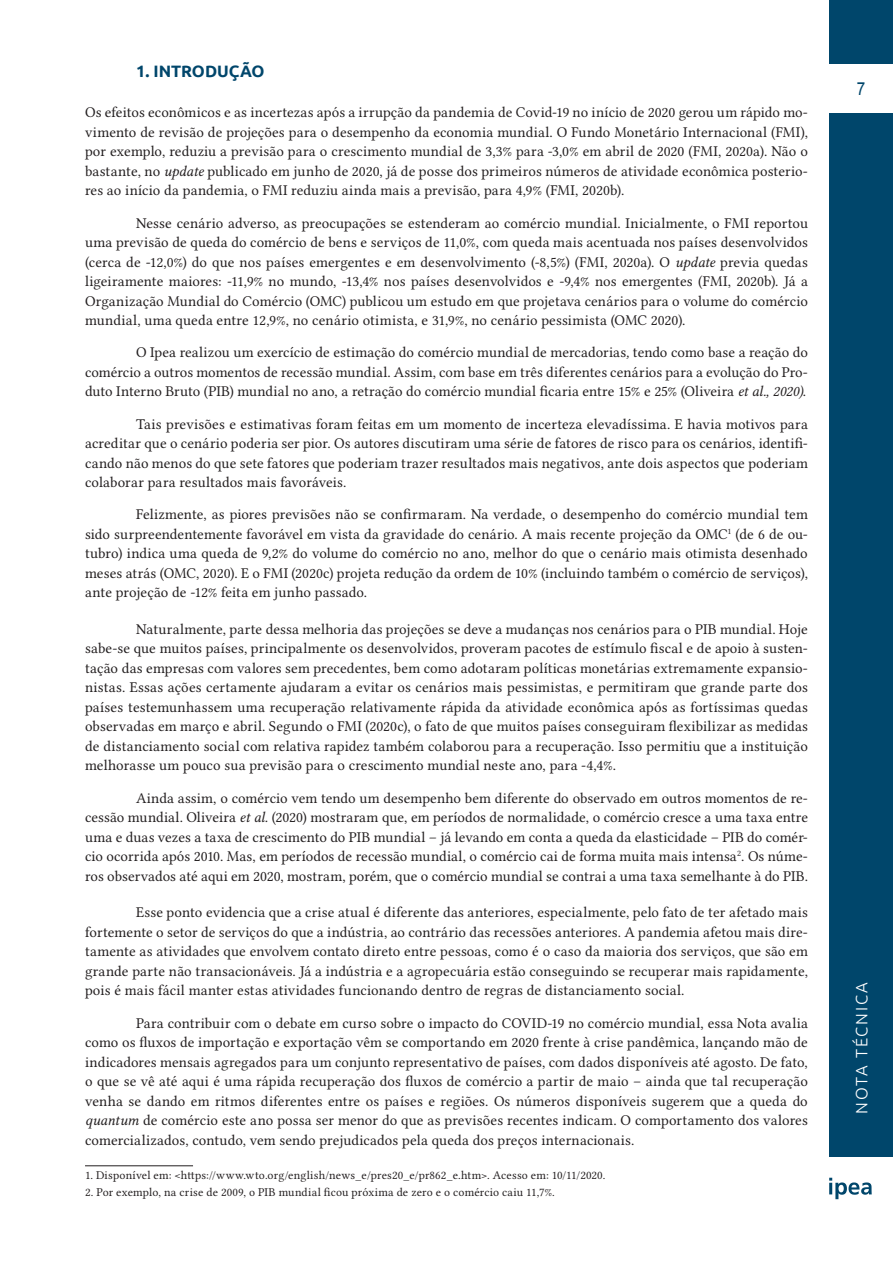
<style>
.page{position:relative;width:893px;height:1263px;background:#fff}
.page>*{position:absolute;margin:0;border:0;box-sizing:border-box;transform-origin:0 0}
.t1{font:18px "Arial";color:#00466b;scale:.85 1}
.titulo_1{font:700 16.5px "Ubuntu";color:#00466b}
.t2{font:300 16.5px "Ubuntu";letter-spacing:.11em;color:#fff}
.texto_com_recuo{font:15px/19.5px "Lin Libertine O";letter-spacing:.005em;color:#231f20;text-align:justify}
.texto_sem_recuo{font:15px/19.5px "Lin Libertine O";letter-spacing:.01em;color:#231f20;text-align:justify}
.Rodapé{font:12px "Lin Libertine O";letter-spacing:.015em;color:#231f20}
.s1{font-family:"Lin Libertine OI"}
</style>
<div class="page">
<div style="left:829px;top:113px;width:64px;height:1043px;background:#00466b"></div>
<div style="left:829px;top:0;width:64px;height:64px;background:#00466b"></div>
<svg style="left:829px;top:1178px;width:43px;height:21px"></svg>
<hr style="left:85px;top:1165px;width:108px;height:1px;background:#231f20">
<p class="titulo_1" style="left:136px;top:61px;width:130px">1. INTRODUÇÃO</p>
<p class="texto_sem_recuo" style="left:85px;top:103px;width:724px">Os efeitos econômicos e as incertezas após a irrupção da pandemia de Covid-19 no início de 2020 gerou um rápido mo&shy;vimento de revisão de projeções para o desempenho da economia mundial. O Fundo Monetário Internacional (FMI), por exemplo, reduziu a previsão para o crescimento mundial de 3,3% para -3,0% em abril de 2020 (FMI, 2020a). Não o bastante, no <span class="s1">update</span> publicado em junho de 2020, já de posse dos primeiros números de atividade econômica posterio&shy;res ao início da pandemia, o FMI reduziu ainda mais a previsão, para 4,9% (FMI, 2020b).</p>
<p class="texto_com_recuo" style="left:85px;top:213px;width:724px;text-indent:51px">Nesse cenário adverso, as preocupações se estenderam ao comércio mundial. Inicialmente, o FMI reportou uma previsão de queda do comércio de bens e serviços de 11,0%, com queda mais acentuada nos países desenvolvidos (cerca de -12,0%) do que nos países emergentes e em desenvolvimento (-8,5%) (FMI, 2020a). O <span class="s1">update</span> previa quedas ligeiramente maiores: -11,9% no mundo, -13,4% nos países desenvolvidos e -9,4% nos emergentes (FMI, 2020b). Já a Organização Mundial do Comércio (OMC) publicou um estudo em que projetava cenários para o volume do comércio mundial, uma queda entre 12,9%, no cenário otimista, e 31,9%, no cenário pessimista (OMC 2020).</p>
<p class="texto_com_recuo" style="left:85px;top:343px;width:724px;text-indent:51px">O Ipea realizou um exercício de estimação do comércio mundial de mercadorias<span class="s1">,</span> tendo como base a reação do comércio a outros momentos de recessão mundial. Assim, com base em três diferentes cenários para a evolução do Pro&shy;duto Interno Bruto (PIB) mundial no ano, a retração do comércio mundial ficaria entre 15% e 25% (Oliveira <span class="s1">et al., 2020)</span>.</p>
<p class="texto_com_recuo" style="left:85px;top:414px;width:724px;text-indent:51px">Tais previsões e estimativas foram feitas em um momento de incerteza elevadíssima. E havia motivos para acreditar que o cenário poderia ser pior. Os autores discutiram uma série de fatores de risco para os cenários, identifi&shy;cando não menos do que sete fatores que poderiam trazer resultados mais negativos, ante dois aspectos que poderiam colaborar para resultados mais favoráveis.</p>
<p class="texto_com_recuo" style="left:85px;top:505px;width:724px;text-indent:51px">Felizmente, as piores previsões não se confirmaram. Na verdade, o desempenho do comércio mundial tem sido surpreendentemente favorável em vista da gravidade do cenário. A mais recente projeção da OMC<sup>1</sup> (de 6 de ou&shy;tubro) indica uma queda de 9,2% do volume do comércio no ano, melhor do que o cenário mais otimista desenhado meses atrás (OMC, 2020). E o FMI (2020c) projeta redução da ordem de 10% (incluindo também o comércio de serviços), ante projeção de -12% feita em junho passado.</p>
<p class="texto_com_recuo" style="left:85px;top:619px;width:724px;text-indent:51px">Naturalmente, parte dessa melhoria das projeções se deve a mudanças nos cenários para o PIB mundial. Hoje sabe-se que muitos países, principalmente os desenvolvidos, proveram pacotes de estímulo fiscal e de apoio à susten&shy;tação das empresas com valores sem precedentes, bem como adotaram políticas monetárias extremamente expansio&shy;nistas. Essas ações certamente ajudaram a evitar os cenários mais pessimistas, e permitiram que grande parte dos países testemunhassem uma recuperação relativamente rápida da atividade econômica após as fortíssimas quedas observadas em março e abril. Segundo o FMI (2020c), o fato de que muitos países conseguiram flexibilizar as medidas de distanciamento social com relativa rapidez também colaborou para a recuperação. Isso permitiu que a instituição melhorasse um pouco sua previsão para o crescimento mundial neste ano, para -4,4%.</p>
<p class="texto_com_recuo" style="left:85px;top:788px;width:724px;text-indent:51px">Ainda assim, o comércio vem tendo um desempenho bem diferente do observado em outros momentos de re&shy;cessão mundial. Oliveira <span class="s1">et al.</span> (2020) mostraram que, em períodos de normalidade, o comércio cresce a uma taxa entre uma e duas vezes a taxa de crescimento do PIB mundial – já levando em conta a queda da elasticidade – PIB do comér&shy;cio ocorrida após 2010. Mas, em períodos de recessão mundial, o comércio cai de forma muita mais intensa<sup>2</sup>. Os núme&shy;ros observados até aqui em 2020, mostram, porém, que o comércio mundial se contrai a uma taxa semelhante à do PIB.</p>
<p class="texto_com_recuo" style="left:85px;top:903px;width:724px;text-indent:51px">Esse ponto evidencia que a crise atual é diferente das anteriores, especialmente, pelo fato de ter afetado mais fortemente o setor de serviços do que a indústria, ao contrário das recessões anteriores. A pandemia afetou mais dire&shy;tamente as atividades que envolvem contato direto entre pessoas, como é o caso da maioria dos serviços, que são em grande parte não transacionáveis. Já a indústria e a agropecuária estão conseguindo se recuperar mais rapidamente, pois é mais fácil manter estas atividades funcionando dentro de regras de distanciamento social.</p>
<p class="texto_com_recuo" style="left:85px;top:1013px;width:724px;text-indent:51px">Para contribuir com o debate em curso sobre o impacto do COVID-19 no comércio mundial, essa Nota avalia como os fluxos de importação e exportação vêm se comportando em 2020 frente à crise pandêmica, lançando mão de indicadores mensais agregados para um conjunto representativo de países, com dados disponíveis até agosto. De fato, o que se vê até aqui é uma rápida recuperação dos fluxos de comércio a partir de maio – ainda que tal recuperação venha se dando em ritmos diferentes entre os países e regiões. Os números disponíveis sugerem que a queda do <span class="s1">quantum</span> de comércio este ano possa ser menor do que as previsões recentes indicam. O comportamento dos valores comercializados, contudo, vem sendo prejudicados pela queda dos preços internacionais.</p>
<p class="Rodapé" style="left:85px;top:1168px;width:522px">1. Disponível em: &lt;https://www.wto.org/english/news_e/pres20_e/pr862_e.htm&gt;. Acesso em: 10/11/2020.</p>
<p class="Rodapé" style="left:85px;top:1186px;width:471px">2. Por exemplo, na crise de 2009, o PIB mundial ficou próxima de zero e o comércio caiu 11,7%.</p>
<p class="t1" style="left:857px;top:77px;width:12px">7</p>
<p class="t2" style="left:852px;top:1114px;width:133px;rotate:-90deg">NOTA TÉCNICA</p>
</div>
